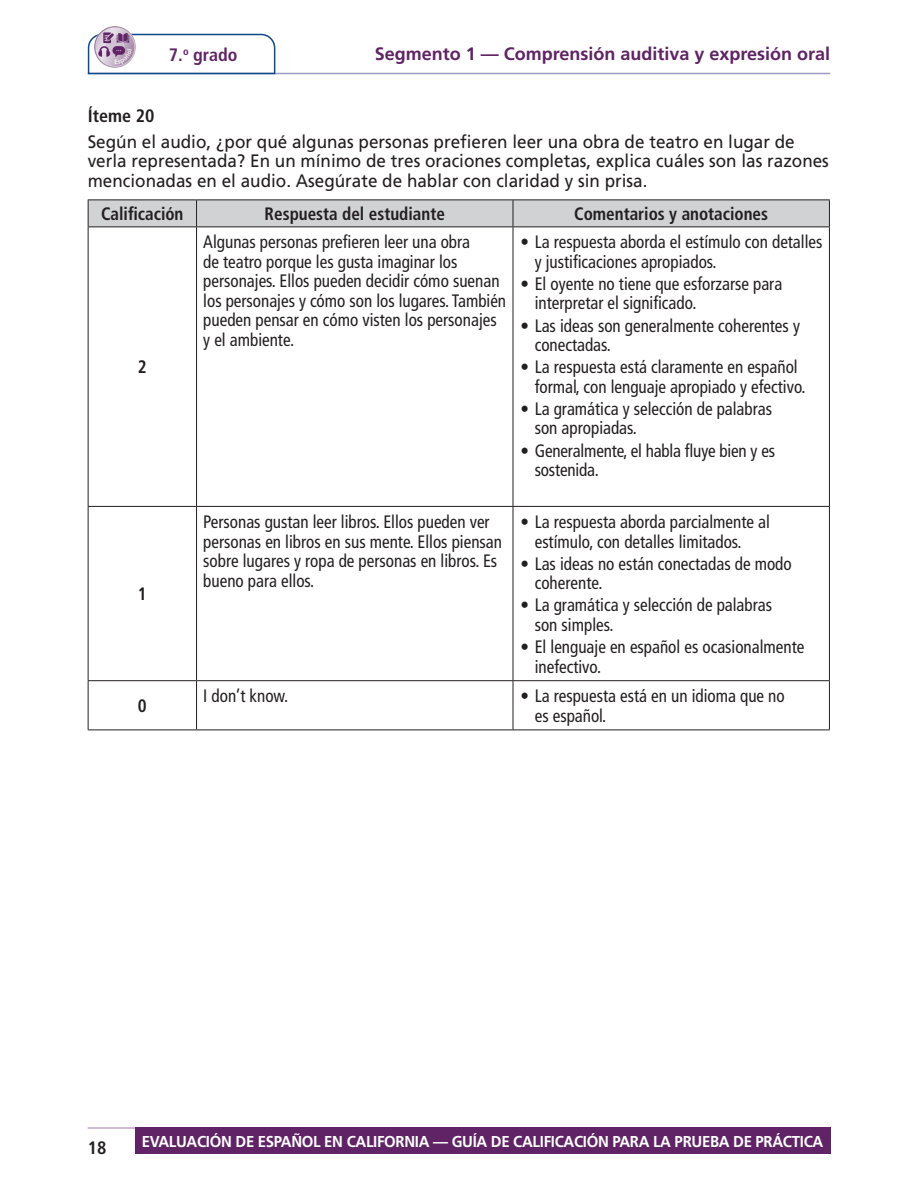
<style>
.page{position:relative;width:918px;height:1188px;background:#fff}
.page>*{position:absolute;margin:0;border:0;box-sizing:border-box;transform-origin:0 0}
.t1{font:condensed 18px/19.5px "Frutiger LT Pro";color:#231f20;scale:.95 1}
.t2{font:18px/19.5px "Frutiger LT Pro";color:#231f20;scale:.95 1}
.t3{font:700 condensed 18px "Frutiger LT Pro";color:#231f20;scale:.95 1}
.t4{font:700 18px "Frutiger LT Pro";color:#602365}
.t5{font:700 condensed 18px "Frutiger LT Pro";color:#231f20}
.t6{font:700 condensed 18px "Frutiger LT Pro";color:#602365}
.t7{font:700 15.75px "Frutiger LT Pro";letter-spacing:-.02em;color:#fff;scale:.95 1}
</style>
<div class="page">
<hr style="left:88px;top:1127px;width:742px;height:2px;background:#c0a7c2">
<div style="left:135px;top:1127px;width:695px;height:27px;background:#602466"></div>
<hr style="left:88px;top:73px;width:742px;height:1px;background:#999ec1">
<svg style="left:87px;top:33px;width:189px;height:42px"></svg>
<hr style="left:88px;top:227px;width:1px;height:279px;background:#231f20">
<hr style="left:196px;top:227px;width:1px;height:279px;background:#231f20">
<hr style="left:88px;top:506px;width:109px;height:1px;background:#231f20">
<hr style="left:88px;top:507px;width:1px;height:173px;background:#231f20">
<hr style="left:197px;top:506px;width:316px;height:1px;background:#231f20">
<hr style="left:196px;top:507px;width:1px;height:173px;background:#231f20">
<hr style="left:513px;top:506px;width:317px;height:1px;background:#231f20">
<hr style="left:88px;top:680px;width:109px;height:1px;background:#231f20">
<hr style="left:88px;top:681px;width:1px;height:49px;background:#231f20">
<hr style="left:197px;top:680px;width:316px;height:1px;background:#231f20">
<hr style="left:196px;top:681px;width:1px;height:49px;background:#231f20">
<hr style="left:88px;top:730px;width:109px;height:1px;background:#231f20">
<hr style="left:197px;top:730px;width:316px;height:1px;background:#231f20">
<hr style="left:513px;top:227px;width:1px;height:279px;background:#231f20">
<hr style="left:829px;top:227px;width:1px;height:279px;background:#231f20">
<hr style="left:513px;top:507px;width:1px;height:173px;background:#231f20">
<hr style="left:829px;top:507px;width:1px;height:173px;background:#231f20">
<hr style="left:513px;top:680px;width:317px;height:1px;background:#231f20">
<hr style="left:513px;top:681px;width:1px;height:49px;background:#231f20">
<hr style="left:829px;top:681px;width:1px;height:49px;background:#231f20">
<hr style="left:513px;top:730px;width:317px;height:1px;background:#231f20">
<div style="left:88px;top:200px;width:742px;height:26px;background:#d1d2d4"></div>
<hr style="left:88px;top:226px;width:109px;height:1px;background:#231f20">
<hr style="left:197px;top:226px;width:316px;height:1px;background:#231f20">
<hr style="left:513px;top:226px;width:317px;height:1px;background:#231f20">
<img style="left:94px;top:26px;width:41px;height:41px">
<p class="t6" style="left:169px;top:44px;width:70px">7.<sup>o</sup> grado</p>
<p class="t4" style="left:375px;top:44px;width:457px">Segmento 1 — Comprensión auditiva y expresión oral</p>
<h6 class="t5" style="left:88px;top:105px;width:68px">Íteme 20</h6>
<p class="t2" style="left:88px;top:132px;width:782px">Según el audio, ¿por qué algunas personas prefieren leer una obra de teatro en lugar de verla representada? En un mínimo de tres oraciones completas, explica cuáles son las razones mencionadas en el audio. Asegúrate de hablar con claridad y sin prisa.</p>
<p class="t3" style="left:101px;top:203px;width:88px">Calificación</p>
<p class="t3" style="left:265px;top:203px;width:191px">Respuesta del estudiante</p>
<p class="t3" style="left:574px;top:203px;width:206px">Comentarios y anotaciones</p>
<p class="t3" style="left:138px;top:356px;width:11px">2</p>
<p class="t3" style="left:138px;top:583px;width:11px">1</p>
<p class="t3" style="left:138px;top:695px;width:11px">0</p>
<p class="t1" style="left:203px;top:232px;width:320px">Algunas personas prefieren leer una obra<br>de teatro porque les gusta imaginar los personajes. Ellos pueden decidir cómo suenan los personajes y cómo son los lugares. También pueden pensar en cómo visten los personajes y el ambiente.</p>
<p class="t1" style="left:535px;top:232px;width:304px;text-indent:-14px">• La respuesta aborda el estímulo con detalles y justificaciones apropiados.</p>
<p class="t1" style="left:535px;top:274px;width:262px;text-indent:-14px">• El oyente no tiene que esforzarse para interpretar el significado.</p>
<p class="t1" style="left:535px;top:316px;width:281px;text-indent:-14px">• Las ideas son generalmente coherentes y conectadas.</p>
<p class="t1" style="left:535px;top:357px;width:287px;text-indent:-14px">• La respuesta está claramente en español formal, con lenguaje apropiado y efectivo.</p>
<p class="t1" style="left:535px;top:399px;width:251px;text-indent:-14px">• La gramática y selección de palabras son apropiadas.</p>
<p class="t1" style="left:535px;top:441px;width:255px;text-indent:-14px">• Generalmente, el habla fluye bien y es sostenida.</p>
<p class="t1" style="left:203px;top:512px;width:316px">Personas gustan leer libros. Ellos pueden ver personas en libros en sus mente. Ellos piensan sobre lugares y ropa de personas en libros. Es bueno para ellos.</p>
<p class="t1" style="left:535px;top:512px;width:249px;text-indent:-14px">• La respuesta aborda parcialmente al estímulo, con detalles limitados.</p>
<p class="t1" style="left:535px;top:554px;width:272px;text-indent:-14px">• Las ideas no están conectadas de modo coherente.</p>
<p class="t1" style="left:535px;top:596px;width:251px;text-indent:-14px">• La gramática y selección de palabras son simples.</p>
<p class="t1" style="left:535px;top:637px;width:285px;text-indent:-14px">• El lenguaje en español es ocasionalmente inefectivo.</p>
<p class="t1" style="left:203px;top:686px;width:91px">I don’t know.</p>
<p class="t1" style="left:535px;top:686px;width:265px;text-indent:-14px">• La respuesta está en un idioma que no es español.</p>
<p class="t5" style="left:88px;top:1137px;width:20px">18</p>
<p class="t7" style="left:142px;top:1132px;width:719px">EVALUACIÓN DE ESPAÑOL EN CALIFORNIA — GUÍA DE CALIFICACIÓN PARA LA PRUEBA DE PRÁCTICA</p>
</div>
